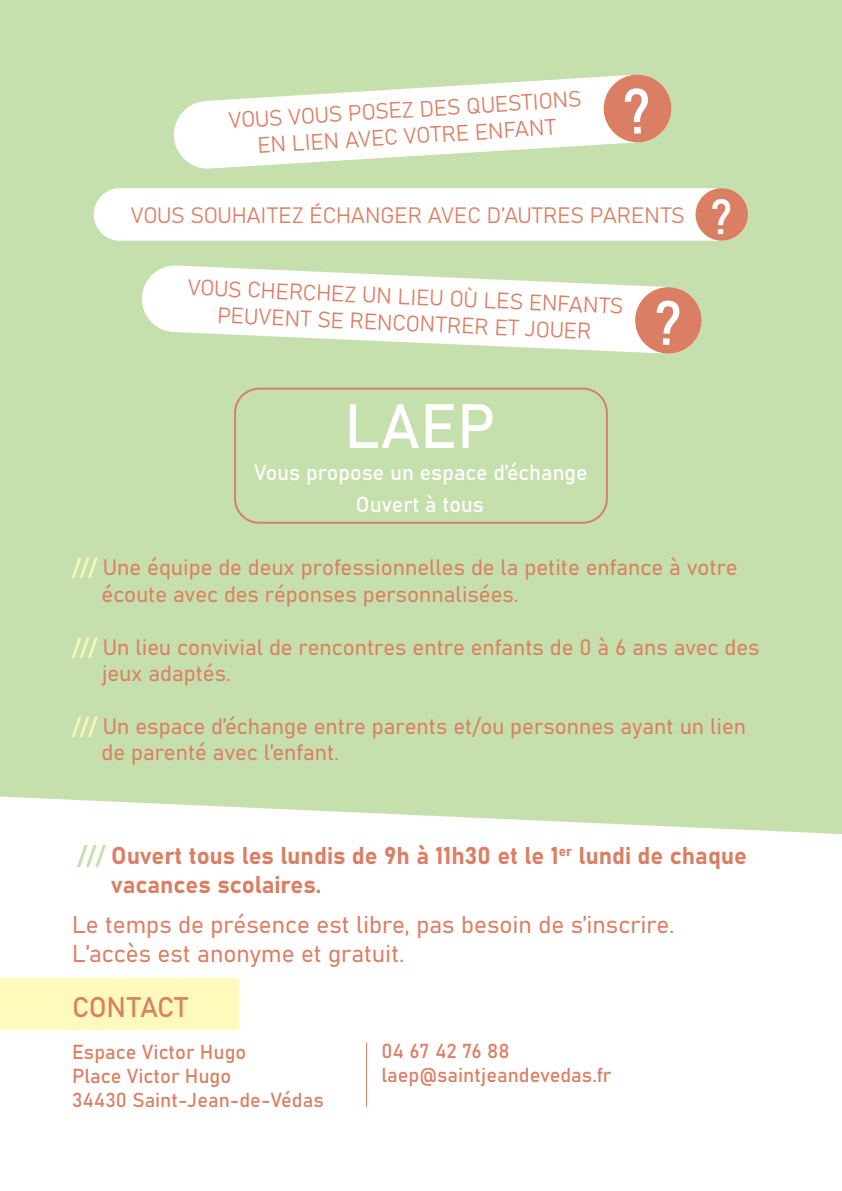
<style>
.page{position:relative;width:842px;height:1191px;background:#c5e0ac}
.page>*{position:absolute;margin:0;border:0;box-sizing:border-box;transform-origin:0 0}
.t1{font:61.6px "Bahnschrift";color:#fff}
.t2{font:48.8px "Bahnschrift";color:#fff}
.t3{font:28px "Bahnschrift";letter-spacing:-.015em;color:#db7f64}
.t4{font:24px "Bahnschrift";color:#db7f64}
.t5{font:22px "Bahnschrift";color:#db7f64}
.t6{font:21.4px "Bahnschrift";color:#fff}
.t7{font:20px "Bahnschrift";color:#db7f64}
.s1{color:#fff9bc}
.s2{color:#c5e0ac}
</style>
<div class="page">
<div style="left:0;top:796px;width:842px;height:395px;background:#fff"></div>
<div style="left:0;top:978px;width:238px;height:51px;background:#fff9bc"></div>
<hr style="left:366px;top:1042px;width:1px;height:65px;background:#db7f64">
<svg style="left:173px;top:76px;width:452px;height:93px;fill:#fff"></svg>
<div style="left:94px;top:188px;width:654px;height:53px;background:#fff;border-radius:26px"></div>
<div style="left:695px;top:188px;width:53px;height:53px;background:#db7f64;border-radius:50%"></div>
<svg style="left:141px;top:265px;width:501px;height:88px;fill:#fff"></svg>
<div style="left:234px;top:388px;width:374px;height:136px;border:2px solid #db7f64;border-radius:24px"></div>
<svg style="left:603px;top:74px;width:69px;height:69px;background:#dc9a7f"></svg>
<svg style="left:634px;top:286px;width:68px;height:68px;background:#dc9b80"></svg>
<p class="t5" style="left:228px;top:102px;width:355px;rotate:-3deg">VOUS VOUS POSEZ DES QUESTIONS</p>
<p class="t5" style="left:257px;top:127px;width:300px;rotate:-3deg">EN LIEN AVEC VOTRE ENFANT</p>
<p class="t5" style="left:131px;top:198px;width:556px">VOUS SOUHAITEZ ÉCHANGER AVEC D’AUTRES PARENTS</p>
<p class="t2" style="left:711px;top:179px;width:23px">?</p>
<p class="t5" style="left:188px;top:272px;width:438px;rotate:2deg">VOUS CHERCHEZ UN LIEU OÙ LES ENFANTS</p>
<p class="t5" style="left:218px;top:300px;width:376px;rotate:2deg">PEUVENT SE RENCONTRER ET JOUER</p>
<p class="t1" style="left:344px;top:379px;width:153px">LAEP</p>
<p class="t6" style="left:254px;top:456px;width:335px">Vous propose un espace d’échange</p>
<p class="t6" style="left:356px;top:488px;width:129px">Ouvert à tous</p>
<p class="t5" style="left:72px;top:551px;width:667px"><span class="s1">///</span> Une équipe de deux professionnelles de la petite enfance à votre</p>
<p class="t5" style="left:102px;top:577px;width:419px">écoute avec des réponses personnalisées.</p>
<p class="t5" style="left:72px;top:630px;width:689px"><span class="s1">///</span> Un lieu convivial de rencontres entre enfants de 0 à 6 ans avec des</p>
<p class="t5" style="left:102px;top:656px;width:131px">jeux adaptés.</p>
<p class="t5" style="left:72px;top:709px;width:676px"><span class="s1">///</span> Un espace d’échange entre parents et/ou personnes ayant un lien</p>
<p class="t5" style="left:102px;top:735px;width:239px">de parenté avec l’enfant.</p>
<p class="t4" style="left:78px;top:837px;width:671px"><span class="s2">///</span> Ouvert tous les lundis de 9h à 11h30 et le 1<sup>er</sup> lundi de chaque</p>
<p class="t4" style="left:111px;top:866px;width:212px">vacances scolaires.</p>
<p class="t4" style="left:72px;top:906px;width:604px">Le temps de présence est libre, pas besoin de s’inscrire.</p>
<p class="t4" style="left:72px;top:935px;width:334px">L’accès est anonyme et gratuit.</p>
<p class="t3" style="left:72px;top:985px;width:117px">CONTACT</p>
<p class="t7" style="left:72px;top:1036px;width:176px">Espace Victor Hugo</p>
<p class="t7" style="left:72px;top:1060px;width:161px">Place Victor Hugo</p>
<p class="t7" style="left:72px;top:1084px;width:253px">34430 Saint-Jean-de-Védas</p>
<p class="t7" style="left:382px;top:1036px;width:130px">04 67 42 76 88</p>
<p class="t7" style="left:382px;top:1060px;width:231px">laep@saintjeandevedas.fr</p>
</div>
